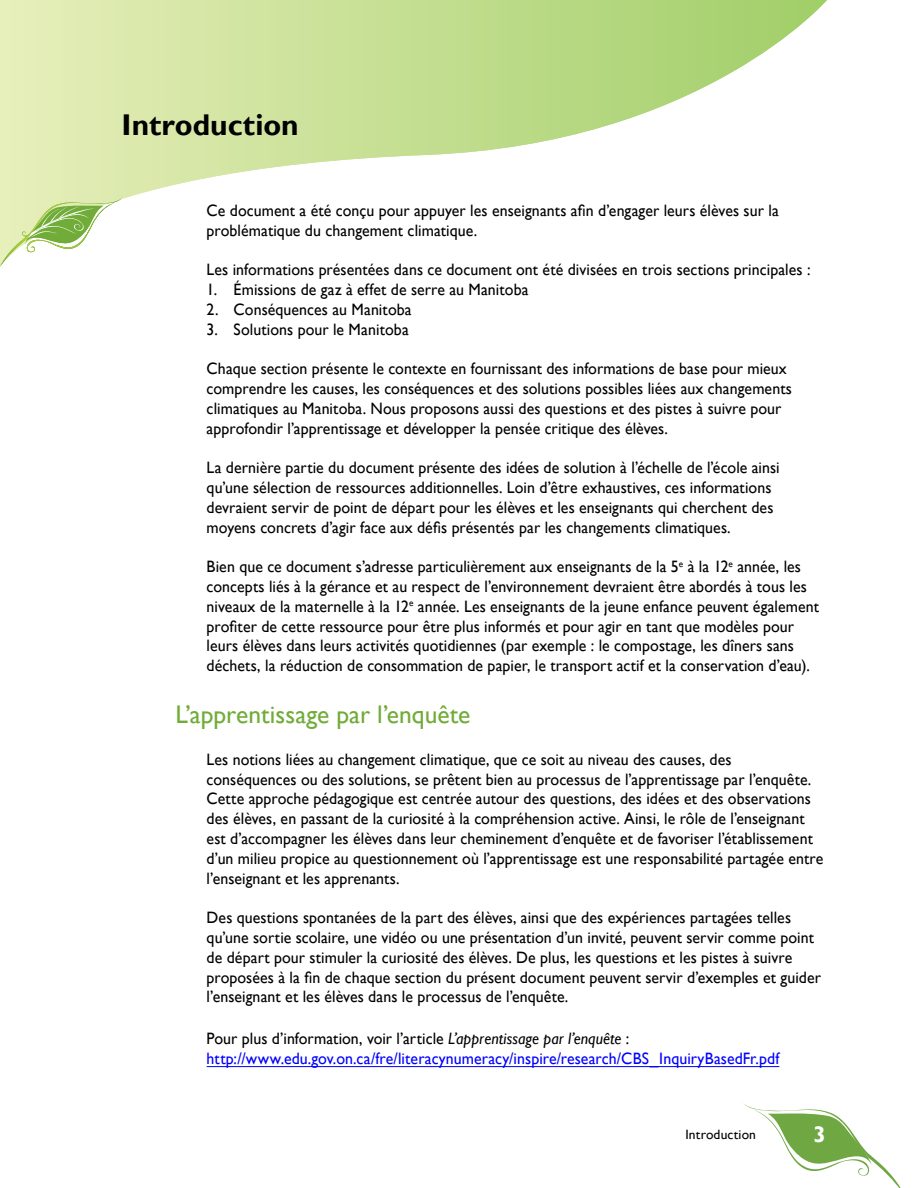
<style>
.page{position:relative;width:918px;height:1188px;background:#fff}
.page>*{position:absolute;margin:0;border:0;box-sizing:border-box;transform-origin:0 0}
.titre_section{font:700 30px "Gill Sans";color:#000}
.sous_texte_vert{font:25.5px "Gill Sans";color:#71ac39}
.t1{font:700 22.5px "Gill Sans";color:#fff}
.texte{font:16.5px/19.8px "Gill Sans";letter-spacing:.005em;color:#000;scale:.96 1}
.lieu_bleu{font:16.5px "Gill Sans";letter-spacing:.005em;color:#00f;scale:.96 1}
.t2{font:13.5px "Gill Sans";letter-spacing:.015em;color:#000}
.s1{font-style:italic}
</style>
<div class="page">
<svg style="left:743px;top:1103px;width:158px;height:85px"></svg>
<svg style="left:0;top:0;width:827px;height:199px"></svg>
<svg style="left:0;top:197px;width:123px;height:70px"></svg>
<hr style="left:207px;top:1066px;width:572px;height:1px;background:#00f">
<p class="titre_section" style="left:122px;top:107px;width:179px">Introduction</p>
<p class="texte" style="left:207px;top:201px;width:598px">Ce document a été conçu pour appuyer les enseignants afin d’engager leurs élèves sur la problématique du changement climatique.</p>
<p class="texte" style="left:207px;top:260px;width:631px">Les informations présentées dans ce document ont été divisées en trois sections principales :</p>
<p class="texte" style="left:207px;top:280px;width:337px">1. Émissions de gaz à effet de serre au Manitoba</p>
<p class="texte" style="left:207px;top:300px;width:215px">2. Conséquences au Manitoba</p>
<p class="texte" style="left:207px;top:319px;width:212px">3. Solutions pour le Manitoba</p>
<p class="texte" style="left:207px;top:359px;width:611px">Chaque section présente le contexte en fournissant des informations de base pour mieux comprendre les causes, les conséquences et des solutions possibles liées aux changements climatiques au Manitoba. Nous proposons aussi des questions et des pistes à suivre pour approfondir l’apprentissage et développer la pensée critique des élèves.</p>
<p class="texte" style="left:207px;top:458px;width:599px">La dernière partie du document présente des idées de solution à l’échelle de l’école ainsi qu’une sélection de ressources additionnelles. Loin d’être exhaustives, ces informations devraient servir de point de départ pour les élèves et les enseignants qui cherchent des moyens concrets d’agir face aux défis présentés par les changements climatiques.</p>
<p class="texte" style="left:207px;top:557px;width:640px">Bien que ce document s’adresse particulièrement aux enseignants de la 5<sup>e</sup> à la 12<sup>e</sup> année, les concepts liés à la gérance et au respect de l’environnement devraient être abordés à tous les niveaux de la maternelle à la 12<sup>e</sup> année. Les enseignants de la jeune enfance peuvent également profiter de cette ressource pour être plus informés et pour agir en tant que modèles pour leurs élèves dans leurs activités quotidiennes (par exemple : le compostage, les dîners sans déchets, la réduction de consommation de papier, le transport actif et la conservation d’eau).</p>
<p class="sous_texte_vert" style="left:176px;top:700px;width:296px">L’apprentissage par l’enquête</p>
<p class="texte" style="left:207px;top:750px;width:644px">Les notions liées au changement climatique, que ce soit au niveau des causes, des conséquences ou des solutions, se prêtent bien au processus de l’apprentissage par l’enquête.<br>Cette approche pédagogique est centrée autour des questions, des idées et des observations des élèves, en passant de la curiosité à la compréhension active. Ainsi, le rôle de l’enseignant est d’accompagner les élèves dans leur cheminement d’enquête et de favoriser l’établissement d’un milieu propice au questionnement où l’apprentissage est une responsabilité partagée entre l’enseignant et les apprenants.</p>
<p class="texte" style="left:207px;top:908px;width:642px">Des questions spontanées de la part des élèves, ainsi que des expériences partagées telles qu’une sortie scolaire, une vidéo ou une présentation d’un invité, peuvent servir comme point de départ pour stimuler la curiosité des élèves. De plus, les questions et les pistes à suivre proposées à la fin de chaque section du présent document peuvent servir d’exemples et guider l’enseignant et les élèves dans le processus de l’enquête.</p>
<p class="texte" style="left:207px;top:1029px;width:442px">Pour plus d’information, voir l’article <span class="s1">L’apprentissage par l’enquête</span> :</p>
<p class="lieu_bleu" style="left:207px;top:1048px;width:598px">http://www.edu.gov.on.ca/fre/literacynumeracy/inspire/research/CBS_InquiryBasedFr.pdf</p>
<p class="t2" style="left:685px;top:1127px;width:72px">Introduction</p>
<h3 class="t1" style="left:814px;top:1121px;width:14px">3</h3>
</div>
